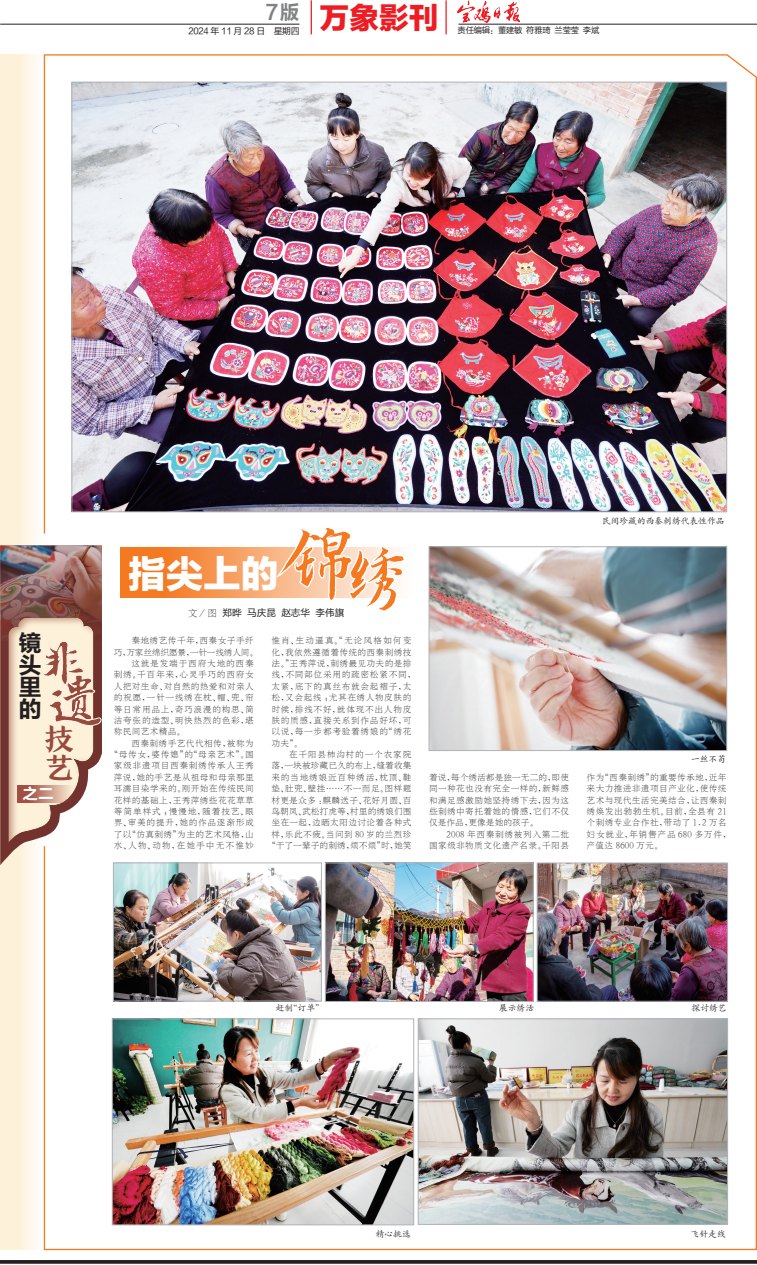
<style>
.page{position:relative;width:757px;height:1265px;background:#fff}
.page>*{position:absolute;margin:0;border:0;box-sizing:border-box;transform-origin:0 0}
.t1{font:84.44px "FZYANGNSXSS GB1 0";color:#f47921}
.t2{font:71.92px "FZYANGNSXSS GB1 0";color:#f47921}
.t3{font:37.62px "FZLTTHJW GB1 0";color:#fff}
.t4{font:29.75px "FZLTTHJW GB1 0";color:#ee1d23}
.t5{font:28.88px/28.9px "FZYANS ZHONGJW GB1 0";color:#974a3e}
.t6{font:23.36px/22.1px "FZLTCHJW GB1 0";color:#231f20;text-align:justify}
.t7{font:20.04px "FZLTCHJW GB1 0";color:#808285}
.t8{font:15.66px "FZLTCHJW GB1 0";color:#fff}
.t9{font:9.62px "FZLTHJW GB1 0";color:#231f20}
.t10{font:8.75px/11.4px "H Ya 7 gb 3";letter-spacing:.035em;color:#231f20;text-align:right}
.t11{font:8.75px/11.4px "H Ya 7 gb 3";letter-spacing:.075em;color:#231f20}
.t12{font:8.75px "FZKTK GBK1 0";color:#231f20}
.t13{font:8.75px/11.4px "H Ya 7 gb 3";letter-spacing:-.03em;color:#231f20}
.t14{font:8.75px "FZLTHJW GB1 0";letter-spacing:-.03em;color:#231f20}
.t15{font:8.31px "FZLTHJW GB1 0";letter-spacing:-.03em;color:#231f20}
.s1{font-family:"H Ya 7 gb 3"}
</style>
<div class="page">
<svg style="left:0;top:1260px;width:756px;height:4px;fill:#262223"></svg>
<img style="left:457px;top:0;width:63px;height:22px">
<hr style="left:310px;top:0;width:2px;height:34px;background:#ee1d23">
<hr style="left:445px;top:0;width:1px;height:34px;background:#ee1d23">
<div style="left:0;top:54px;width:44px;height:1196px;background:linear-gradient(to right,#feedcf,#fefcf7)"></div>
<svg style="left:0;top:545px;width:43px;height:320px"></svg>
<svg style="left:17px;top:785px;width:26px;height:17px"></svg>
<img style="left:43px;top:54px;width:713px;height:1197px">
<img style="left:114px;top:1021px;width:297px;height:202px">
<div style="left:112px;top:1019px;width:301px;height:206px;border:1px solid #b2b3b7"></div>
<img style="left:420px;top:1021px;width:305px;height:201px">
<div style="left:418px;top:1019px;width:309px;height:205px;border:1px solid #b2b3b7"></div>
<img style="left:539px;top:865px;width:186px;height:134px">
<div style="left:537px;top:863px;width:190px;height:138px;border:1px solid #b2b3b7"></div>
<img style="left:327px;top:865px;width:204px;height:134px">
<div style="left:325px;top:863px;width:208px;height:138px;border:1px solid #b2b3b7"></div>
<img style="left:115px;top:865px;width:204px;height:134px">
<div style="left:113px;top:863px;width:208px;height:138px;border:1px solid #b2b3b7"></div>
<svg style="left:274px;top:525px;width:132px;height:88px"></svg>
<h3 class="t7" style="left:265px;top:1px;width:35px">7版</h3>
<p class="t14" style="left:188px;top:26px;width:112px">2024 年 11 月 28 日 星期四</p>
<h3 class="t4" style="left:319px;top:1px;width:120px">万象影刊</h3>
<p class="t15" style="left:457px;top:26px;width:143px">责任编辑：董建敏 符雅琦 兰莹莹 李斌</p>
<p class="t6" style="left:18px;top:632px;width:24px">镜头里的</p>
<p class="t5" style="left:45px;top:725px;width:30px">技艺</p>
<p class="t8" style="left:22px;top:785px;width:33px">之二</p>
<p class="t1" style="left:278px;top:514px;width:86px">锦</p>
<p class="t2" style="left:340px;top:538px;width:73px">绣</p>
<p class="t3" style="left:128px;top:553px;width:152px">指尖上的</p>
<p class="t9" style="left:188px;top:607px;width:158px"><span class="s1">文/ 图</span> 郑晔 马庆昆 赵志华 李伟旗</p>
<p class="t13" style="left:114px;top:635px;width:146px;text-indent:18px">秦地绣艺传千年，西秦女子手纤巧，万家丝绵织愿景，一针一线绣人间。</p>
<p class="t10" style="left:114px;top:658px;width:142px;text-align:justify;text-indent:18px">这就是发端于西府大地的西秦刺绣。千百年来，心灵手巧的西府女人把对生命、对自然的热爱和对亲人的祝愿，一针一线绣在枕、帽、兜、帘等日常用品上，奇巧浪漫的构思、简洁夸张的造型、明快热烈的色彩，堪称民间艺术精品。</p>
<p class="t10" style="left:109px;top:737px;width:146px">西秦刺绣手艺代代相传，被称为<br>“母传女，婆传媳”的“母亲艺术”。国家级非遗项目西秦刺绣传承人王秀萍说，她的手艺是从祖母和母亲那里耳濡目染学来的。刚开始在传统民间花样的基础上，王秀萍绣些花花草草等简单样式；慢慢地，随着技艺、眼界、审美的提升，她的作品逐渐形成了以“仿真刺绣”为主的艺术风格，山水、人物、动物，在她手中无不惟妙</p>
<p class="t11" style="left:271px;top:635px;width:146px">惟肖、生动逼真。“无论风格如何变化，我依然遵循着传统的西秦刺绣技法。”王秀萍说，刺绣最见功夫的是排线，不同部位采用的疏密松紧不同，太紧，底下的真丝布就会起褶子，太松，又会起线；尤其在绣人物皮肤的时候，排线不好，就体现不出人物皮肤的质感，直接关系到作品好坏，可以说，每一步都考验着绣娘的“绣花功夫”。</p>
<p class="t10" style="left:267px;top:749px;width:146px">在千阳县柿沟村的一个农家院<br>落，一块被珍藏已久的布上，缝着收集来的当地绣娘近百种绣活，枕顶、鞋垫、肚兜、壁挂……不一而足。图样题材更是众多：麒麟送子、花好月圆、百鸟朝凤、武松打虎等，村里的绣娘们围坐在一起，边晒太阳边讨论着各种式样，乐此不疲。当问到 80 岁的兰烈珍“干了一辈子的刺绣，烦不烦”时，她笑</p>
<p class="t12" style="left:602px;top:516px;width:124px">民间珍藏的西秦刺绣代表性作品</p>
<p class="t10" style="left:429px;top:772px;width:142px;text-align:justify">着说，每个绣活都是独一无二的，即使同一种花也没有完全一样的，新鲜感和满足感激励她坚持绣下去，因为这些刺绣中寄托着她的情感，它们不仅仅是作品，更像是她的孩子。</p>
<p class="t10" style="left:429px;top:828px;width:142px">2008 年西秦刺绣被列入第二批<br>国家级非物质文化遗产名录。千阳县</p>
<p class="t12" style="left:691px;top:755px;width:36px">一丝不苟</p>
<p class="t10" style="left:586px;top:772px;width:146px;text-align:left">作为“西秦刺绣”的重要传承地，近年来大力推进非遗项目产业化，使传统艺术与现代生活完美结合，让西秦刺绣焕发出勃勃生机。目前，全县有 21个刺绣专业合作社，带动了 1.2 万名妇女就业，年销售产品 680 多万件，产值达 8600 万元。</p>
<p class="t12" style="left:276px;top:1004px;width:50px">赶制“订单”</p>
<p class="t12" style="left:499px;top:1004px;width:36px">展示绣活</p>
<p class="t12" style="left:691px;top:1004px;width:36px">探讨绣艺</p>
<p class="t12" style="left:376px;top:1230px;width:36px">精心挑选</p>
<p class="t12" style="left:690px;top:1230px;width:36px">飞针走线</p>
</div>
